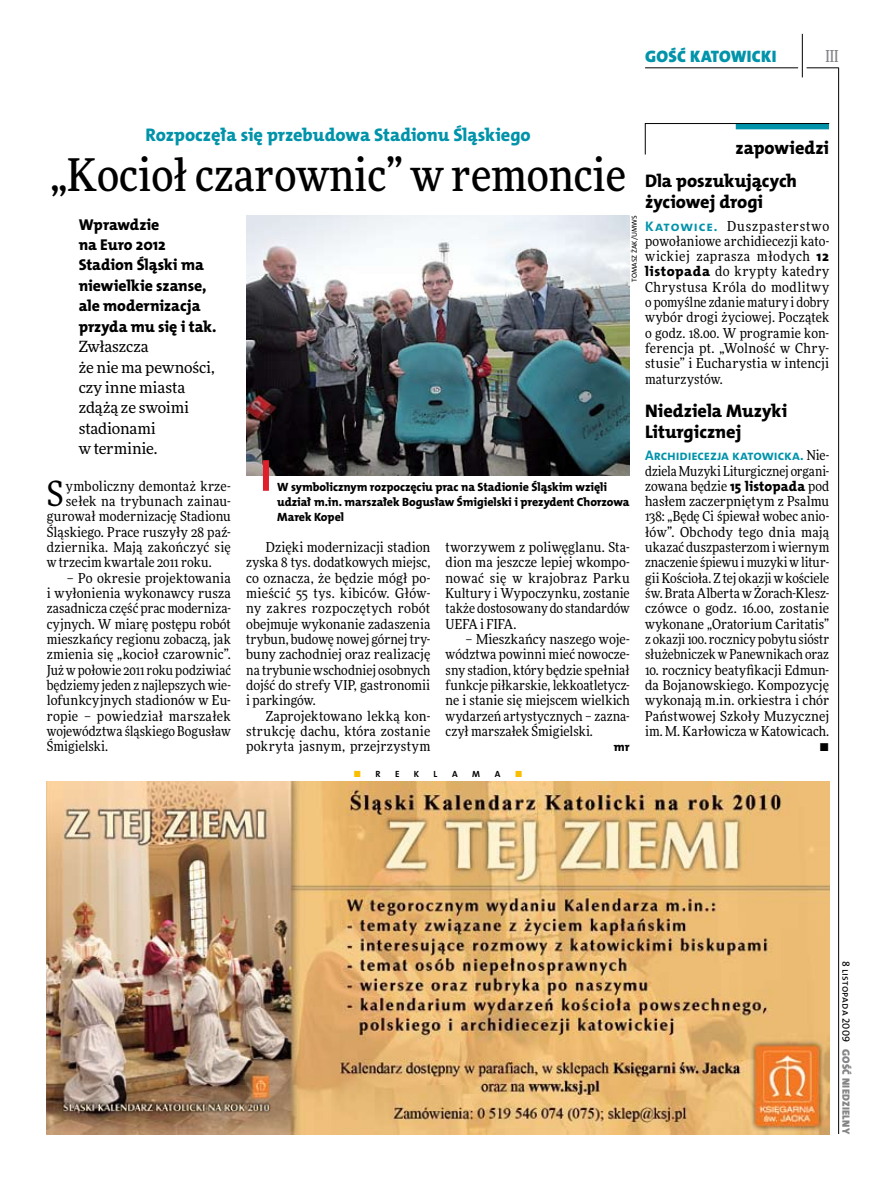
<style>
.page{position:relative;width:893px;height:1191px;background:#fff}
.page>*{position:absolute;margin:0;border:0;box-sizing:border-box;transform-origin:0 0}
.t1{font:500 45px "Freeday Narrow";color:#000}
.t2{font:34.8px "Freeday Narrow News";color:#000}
.t3{font:18.3px/32.8px "The Mix HP8 Ex Bld";color:#000}
.t4{font:18.3px "The Mix HP8 Ex Bld";color:#0093aa}
.t5{font:16.65px "The Mix HP9 Blk";letter-spacing:.02em;color:#0093aa}
.t6{font:500 16.5px "Freeday Narrow";color:#858486;scale:.9 1}
.t7{font:15.75px/20.4px "The Mix HP8 Ex Bld";letter-spacing:.005em;color:#000}
.t8{font:15.45px/20.4px "Freeday News";letter-spacing:-.005em;color:#000}
.t9{font:13.95px "The Mix HP7 Bld";letter-spacing:-.01em;color:#0093aa}
.t10{font:13.65px/15.3px "Freeday Narrow News";letter-spacing:.01em;color:#000;text-align:justify}
.t11{font:12.3px "The Mix HP8 Ex Bld";color:#000}
.t12{font:12px/15.3px "The Mix HP8 Ex Bld";letter-spacing:-.005em;color:#000}
.t13{font:10.5px "The Mix HP9 Blk";letter-spacing:.025em;color:#858486}
.t14{font:10.5px "The Mix HP5 Plain";letter-spacing:.015em;color:#000}
.t15{font:9px "The Mix HP7 Bld";color:#000}
.t16{font:9px "The Mix HP7 Bld";color:#f9be00}
.t17{font:7.2px "The Mix HP5 Plain";letter-spacing:.005em;color:#000}
.s1{font-family:"The Mix HP7 Bld";font-size:13.95px;color:#0093aa}
.s2{font-family:"The Mix HP8 Ex Bld";font-size:13.95px}
.s3{font-family:"Freeday Narrow News";font-size:13.65px;color:#000}
.s4{color:#000}
</style>
<div class="page">
<hr style="left:838px;top:68px;width:1px;height:1066px;background:#000">
<hr style="left:802px;top:34px;width:1px;height:43px;background:#000">
<hr style="left:806px;top:68px;width:33px;height:1px;background:#000">
<hr style="left:645px;top:68px;width:153px;height:1px;background:#000">
<img style="left:246px;top:215px;width:384px;height:260px">
<img style="left:47px;top:782px;width:782px;height:352px">
<svg style="left:645px;top:123px;width:185px;height:32px"></svg>
<div style="left:263px;top:460px;width:6px;height:31px;background:#df1f2a"></div>
<p class="t5" style="left:645px;top:46px;width:133px">GOŚĆ KATOWICKI</p>
<p class="t6" style="left:825px;top:46px;width:16px">III</p>
<h3 class="t4" style="left:146px;top:123px;width:387px">Rozpoczęła się przebudowa Stadionu Śląskiego</h3>
<h1 class="t1" style="left:50px;top:147px;width:577px">„Kocioł czarownic” w remoncie</h1>
<p class="t7" style="left:79px;top:214px;width:139px">Wprawdzie<br>na Euro 2012<br>Stadion Śląski ma niewielkie szanse, ale modernizacja przyda mu się i tak.</p>
<p class="t8" style="left:79px;top:336px;width:138px">Zwłaszcza<br>że nie ma pewności, czy inne miasta zdążą ze swoimi stadionami<br>w terminie.</p>
<h2 class="t2" style="left:47px;top:472px;width:18px">S</h2>
<p class="t10" style="left:66px;top:478px;width:167px">ymboliczny demontaż krze-</p>
<h3 class="t3" style="left:645px;top:131px;width:185px;text-indent:91px">zapowiedzi<br>Dla poszukujących</h3>
<h3 class="t3" style="left:645px;top:186px;width:119px">życiowej drogi</h3>
<p class="t10" style="left:645px;top:218px;width:186px"><span class="s1">Katowice.</span> Duszpasterstwo powołaniowe archidiecezji kato&shy;wickiej zaprasza młodych <span class="s2">12 listopada</span> do krypty katedry Chrystusa Króla do modlitwy o pomyślne zdanie matury i dobry wybór drogi życiowej. Początek o godz. 18.00. W programie kon&shy;ferencja pt. „Wolność w Chry&shy;stusie” i Eucharystia w intencji maturzystów.</p>
<h3 class="t3" style="left:645px;top:400px;width:143px;line-height:21.6px">Niedziela Muzyki<br>Liturgicznej</h3>
<p class="t9" style="left:645px;top:446px;width:186px">Archidiecezja katowicka. <span class="s3">Nie-</span></p>
<p class="t10" style="left:645px;top:463px;width:186px">dziela Muzyki Liturgicznej organi&shy;zowana będzie <span class="s2">15 listopada</span> pod hasłem zaczerpniętym z Psalmu 138: „Będę Ci śpiewał wobec anio&shy;łów”. Obchody tego dnia mają ukazać duszpasterzom i wiernym znaczenie śpiewu imuzyki w litur&shy;gii Kościoła. Z tej okazji w kościele św. Brata Alberta w Żorach-Klesz&shy;czówce o godz. 16.00, zostanie wykonane „Oratorium Caritatis” z okazji 100. rocznicy pobytu sióstr służebniczek w Panewnikach oraz</p>
<p class="t10" style="left:645px;top:662px;width:186px;text-align:right">10. rocznicy beatyfikacji Edmun&shy;da Bojanowskiego. Kompozycję wykonają m.in. orkiestra i chór<br>Państwowej Szkoły Muzycznej im. M. Karłowicza w Katowicach. •</p>
<p class="t17" style="left:630px;top:282px;width:67px;rotate:-90deg">Tomasz Żak/UMWS</p>
<p class="t12" style="left:277px;top:479px;width:354px">W symbolicznym rozpoczęciu prac na Stadionie Śląskim wzięli udział m.in. marszałek Bogusław Śmigielski i prezydent Chorzowa<br>Marek Kopel</p>
<p class="t10" style="left:66px;top:493px;width:167px">sełek na trybunach zainau-</p>
<p class="t10" style="left:47px;top:509px;width:186px">gurował modernizację Stadionu</p>
<p class="t10" style="left:47px;top:524px;width:186px">Śląskiego. Prace ruszyły 28 paź-</p>
<p class="t10" style="left:47px;top:539px;width:186px">dziernika. Mają zakończyć się</p>
<p class="t10" style="left:47px;top:555px;width:166px">w trzecim kwartale 2011 roku.</p>
<p class="t10" style="left:47px;top:570px;width:186px;text-indent:20px">– Po okresie projektowania i wyłonienia wykonawcy rusza zasadnicza część prac moderniza&shy;cyjnych. W miarę postępu robót mieszkańcy regionu zobaczą, jak zmienia się „kocioł czarownic”.<br>Już w połowie 2011 roku podziwiać będziemy jeden z najlepszych wie&shy;lofunkcyjnych stadionów w Eu&shy;ropie – powiedział marszałek województwa śląskiego Bogusław Śmigielski.</p>
<p class="t10" style="left:446px;top:539px;width:186px">tworzywem z poliwęglanu. Sta&shy;dion ma jeszcze lepiej wkompo&shy;nować się w krajobraz Parku Kultury i Wypoczynku, zostanie także dostosowany do standardów UEFA i FIFA.</p>
<p class="t10" style="left:446px;top:631px;width:186px;text-indent:20px">– Mieszkańcy naszego woje&shy;wództwa powinni mieć nowocze&shy;sny stadion, który będzie spełniał funkcje piłkarskie, lekkoatletycz&shy;ne i stanie się miejscem wielkich wydarzeń artystycznych – zazna&shy;czył marszałek Śmigielski.</p>
<p class="t11" style="left:614px;top:739px;width:17px">mr</p>
<p class="t10" style="left:246px;top:539px;width:186px;text-indent:20px">Dzięki modernizacji stadion zyska 8 tys. dodatkowych miejsc, co oznacza, że będzie mógł po&shy;mieścić 55 tys. kibiców. Głów&shy;ny zakres rozpoczętych robót obejmuje wykonanie zadaszenia trybun, budowę nowej górnej try&shy;buny zachodniej oraz realizację na trybunie wschodniej osobnych dojść do strefy VIP, gastronomii i parkingów.</p>
<p class="t10" style="left:246px;top:708px;width:186px;text-indent:20px">Zaprojektowano lekką kon&shy;strukcję dachu, która zostanie pokryta jasnym, przejrzystym</p>
<p class="t16" style="left:353px;top:768px;width:28px">■ <span class="s4">r</span></p>
<p class="t15" style="left:395px;top:768px;width:6px">e</p>
<p class="t15" style="left:414px;top:768px;width:7px">k</p>
<p class="t15" style="left:434px;top:768px;width:5px">l</p>
<p class="t15" style="left:452px;top:768px;width:7px">a</p>
<p class="t15" style="left:472px;top:768px;width:9px">m</p>
<p class="t15" style="left:495px;top:768px;width:7px">a</p>
<p class="t16" style="left:515px;top:768px;width:9px">■</p>
<p class="t14" style="left:853px;top:960px;width:83px;rotate:90deg">8 listopada 2009</p>
<p class="t13" style="left:853px;top:1049px;width:86px;rotate:90deg">GOŚĆ NIEDZIELNY</p>
</div>
